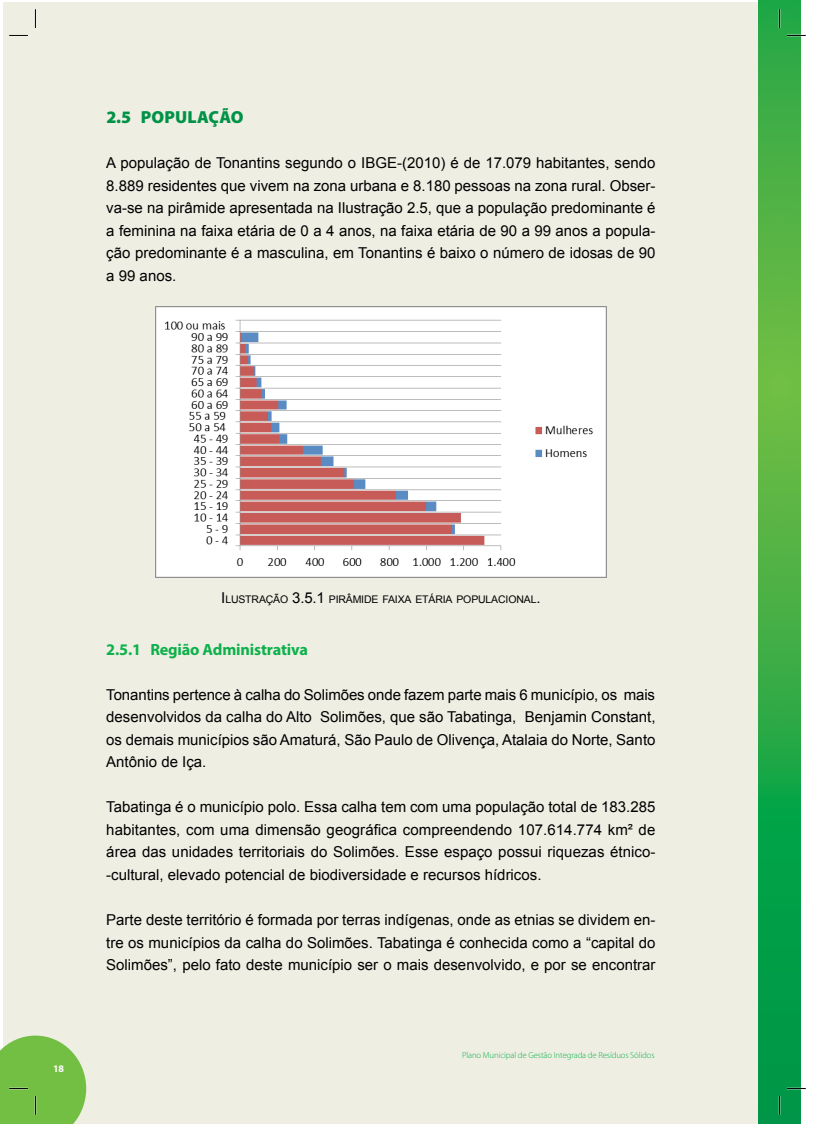
<style>
.page{position:relative;width:815px;height:1124px;background:#fff}
.page>*{position:absolute;margin:0;border:0;box-sizing:border-box;transform-origin:0 0}
.t1{font:900 17.5px "Myriad Pro";letter-spacing:.01em;color:#009247}
.t2{font:700 16.25px "Myriad Pro";letter-spacing:-.01em;color:#0db14b}
.t3{font:15px/22.5px "Arial";color:#000;text-align:justify}
.t4{font:10.5px "Arial";letter-spacing:-.015em;color:#000}
.t5{font:700 10px "Myriad Pro";color:#fff}
.t6{font:300 8.75px "Myriad Pro";letter-spacing:-.015em;color:#0db14b}
.s1{font-size:15px}
</style>
<div class="page">
<div style="left:4px;top:2px;width:776px;height:1121px;background:#efeee3"></div>
<svg style="left:758px;top:0;width:43px;height:1123px;background:#35ab45"></svg>
<img style="left:155px;top:306px;width:452px;height:271px">
<svg style="left:9px;top:35px;width:19px;height:1px"></svg>
<svg style="left:787px;top:35px;width:19px;height:1px"></svg>
<svg style="left:787px;top:1087px;width:19px;height:2px"></svg>
<svg style="left:35px;top:9px;width:1px;height:19px"></svg>
<svg style="left:0;top:1035px;width:86px;height:88px;background:#80c357"></svg>
<svg style="left:779px;top:9px;width:1px;height:19px"></svg>
<svg style="left:779px;top:1095px;width:1px;height:19px"></svg>
<p class="t1" style="left:106px;top:107px;width:139px">2.5 POPULAÇÃO</p>
<p class="t3" style="left:106px;top:152px;width:551px">A população de Tonantins segundo o IBGE-(2010) é de 17.079 habitantes, sendo 8.889 residentes que vivem na zona urbana e 8.180 pessoas na zona rural. Obser&shy;va-se na pirâmide apresentada na Ilustração 2.5, que a população predominante é a feminina na faixa etária de 0 a 4 anos, na faixa etária de 90 a 99 anos a popula&shy;ção predominante é a masculina, em Tonantins é baixo o número de idosas de 90 a 99 anos.</p>
<p class="t5" style="left:53px;top:1062px;width:12px">18</p>
<p class="t4" style="left:221px;top:592px;width:321px"><span class="s1">I</span>LUSTRAÇÃO <span class="s1">3.5.1</span> PI RÂMI DE FAIXA ETÁRIA POPULACI ONAL<span class="s1">.</span></p>
<p class="t2" style="left:106px;top:640px;width:203px">2.5.1 Região Administrativa</p>
<p class="t3" style="left:106px;top:683px;width:551px">Tonantins pertence à calha do Solimões onde fazem parte mais 6 município, os mais desenvolvidos da calha do Alto Solimões, que são Tabatinga, Benjamin Constant, os demais municípios são Amaturá, São Paulo de Olivença, Atalaia do Norte, Santo Antônio de Iça.</p>
<p class="t3" style="left:106px;top:796px;width:551px">Tabatinga é o município polo. Essa calha tem com uma população total de 183.285 habitantes, com uma dimensão geográfica compreendendo 107.614.774 km² de área das unidades territoriais do Solimões. Esse espaço possui riquezas étnico--cultural, elevado potencial de biodiversidade e recursos hídricos.</p>
<p class="t3" style="left:106px;top:908px;width:551px">Parte deste território é formada por terras indígenas, onde as etnias se dividem en&shy;tre os municípios da calha do Solimões. Tabatinga é conhecida como a “capital do Solimões”, pelo fato deste município ser o mais desenvolvido, e por se encontrar</p>
<p class="t6" style="left:462px;top:1050px;width:194px">Plano Municipal de Gestão Integrada de Resíduos Sólidos</p>
</div>
